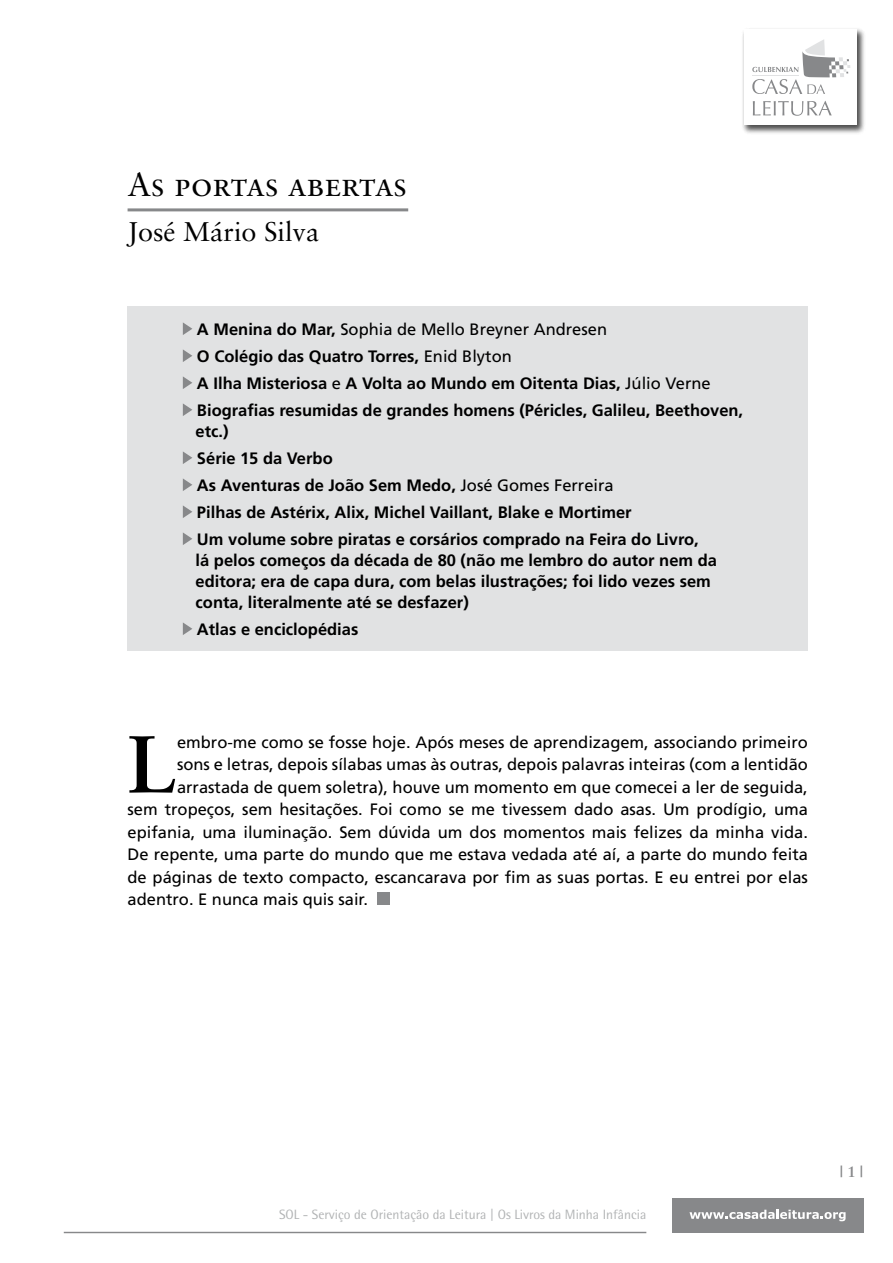
<style>
.page{position:relative;width:893px;height:1263px;background:#fff}
.page>*{position:absolute;margin:0;border:0;box-sizing:border-box;transform-origin:0 0}
.t1{font:700 81px "Sabon";color:#000}
.t2{font:33px "Sabon Roman SC";letter-spacing:-.01em;color:#000}
.t3{font:27px "Sabon";color:#000}
.t4{font:700 16.5px/27px "Frutiger";color:#000}
.t5{font:16.5px "Frutiger";color:#000}
.t6{font:700 15px "Sabon";color:#87888a}
.t7{font:13.5px "Rotis Semi Sans";color:#b1b3b4}
.s1{font-weight:400}
</style>
<div class="page">
<div style="left:128px;top:306px;width:680px;height:345px;background:#e1e2e3"></div>
<svg style="left:183px;top:322px;width:9px;height:13px"></svg>
<svg style="left:183px;top:349px;width:9px;height:13px"></svg>
<svg style="left:183px;top:376px;width:9px;height:13px"></svg>
<svg style="left:183px;top:403px;width:9px;height:13px"></svg>
<svg style="left:183px;top:451px;width:9px;height:13px"></svg>
<svg style="left:183px;top:478px;width:9px;height:13px"></svg>
<svg style="left:183px;top:505px;width:9px;height:13px"></svg>
<svg style="left:183px;top:532px;width:9px;height:13px"></svg>
<svg style="left:183px;top:622px;width:9px;height:13px"></svg>
<div style="left:377px;top:892px;width:13px;height:13px;background:#87888a"></div>
<img style="left:742px;top:29px;width:122px;height:104px">
<hr style="left:128px;top:208px;width:280px;height:3px;background:#87888a">
<hr style="left:64px;top:1232px;width:582px;height:1px;background:#87888a">
<div style="left:672px;top:1198px;width:191px;height:34px;background:#87888a"></div>
<svg style="left:689px;top:1210px;width:157px;height:11px"></svg>
<div style="left:744px;top:29px;width:113px;height:96px;background:#fff"></div>
<svg style="left:753px;top:101px;width:79px;height:15px"></svg>
<svg style="left:752px;top:39px;width:98px;height:55px"></svg>
<hr style="left:752px;top:75px;width:46px;height:1px;background:#e1e2e3">
<h2 class="t2" style="left:128px;top:165px;width:282px">As portas abertas</h2>
<h3 class="t3" style="left:128px;top:215px;width:194px">José Mário Silva</h3>
<p class="t4" style="left:197px;top:316px;width:548px">A Menina do Mar, <span class="s1">Sophia de Mello Breyner Andresen<br></span>O Colégio das Quatro Torres, <span class="s1">Enid Blyton<br></span>A Ilha Misteriosa <span class="s1">e</span> A Volta ao Mundo em Oitenta Dias, <span class="s1">Júlio Verne </span>Biografias resumidas de grandes homens (Péricles, Galileu, Beethoven,</p>
<p class="t4" style="left:196px;top:418px;width:505px">etc.)<br>Série 15 da Verbo<br>As Aventuras de João Sem Medo, <span class="s1">José Gomes Ferreira<br></span>Pilhas de Astérix, Alix, Michel Vaillant, Blake e Mortimer<br>Um volume sobre piratas e corsários comprado na Feira do Livro,</p>
<p class="t4" style="left:196px;top:550px;width:523px;line-height:21px">lá pelos começos da década de 80 (não me lembro do autor nem da editora; era de capa dura, com belas ilustrações; foi lido vezes sem conta, literalmente até se desfazer)</p>
<p class="t4" style="left:197px;top:616px;width:163px">Atlas e enciclopédias</p>
<h1 class="t1" style="left:128px;top:714px;width:51px">L</h1>
<p class="t5" style="left:177px;top:732px;width:632px">embro-me como se fosse hoje. Após meses de aprendizagem, associando primeiro</p>
<p class="t5" style="left:177px;top:755px;width:632px">sons e letras, depois sílabas umas às outras, depois palavras inteiras (com a lentidão</p>
<p class="t5" style="left:177px;top:777px;width:632px">arrastada de quem soletra), houve um momento em que comecei a ler de seguida,</p>
<p class="t5" style="left:128px;top:800px;width:682px">sem tropeços, sem hesitações. Foi como se me tivessem dado asas. Um prodígio, uma</p>
<p class="t5" style="left:128px;top:822px;width:682px">epifania, uma iluminação. Sem dúvida um dos momentos mais felizes da minha vida.</p>
<p class="t5" style="left:128px;top:845px;width:682px">De repente, uma parte do mundo que me estava vedada até aí, a parte do mundo feita</p>
<p class="t5" style="left:128px;top:867px;width:682px">de páginas de texto compacto, escancarava por fim as suas portas. E eu entrei por elas</p>
<p class="t5" style="left:128px;top:890px;width:242px">adentro. E nunca mais quis sair.</p>
<p class="t7" style="left:279px;top:1206px;width:369px">SOL - Serviço de Orientação da Leitura | Os Livros da Minha Infância</p>
<p class="t6" style="left:840px;top:1162px;width:25px">| 1 |</p>
</div>
